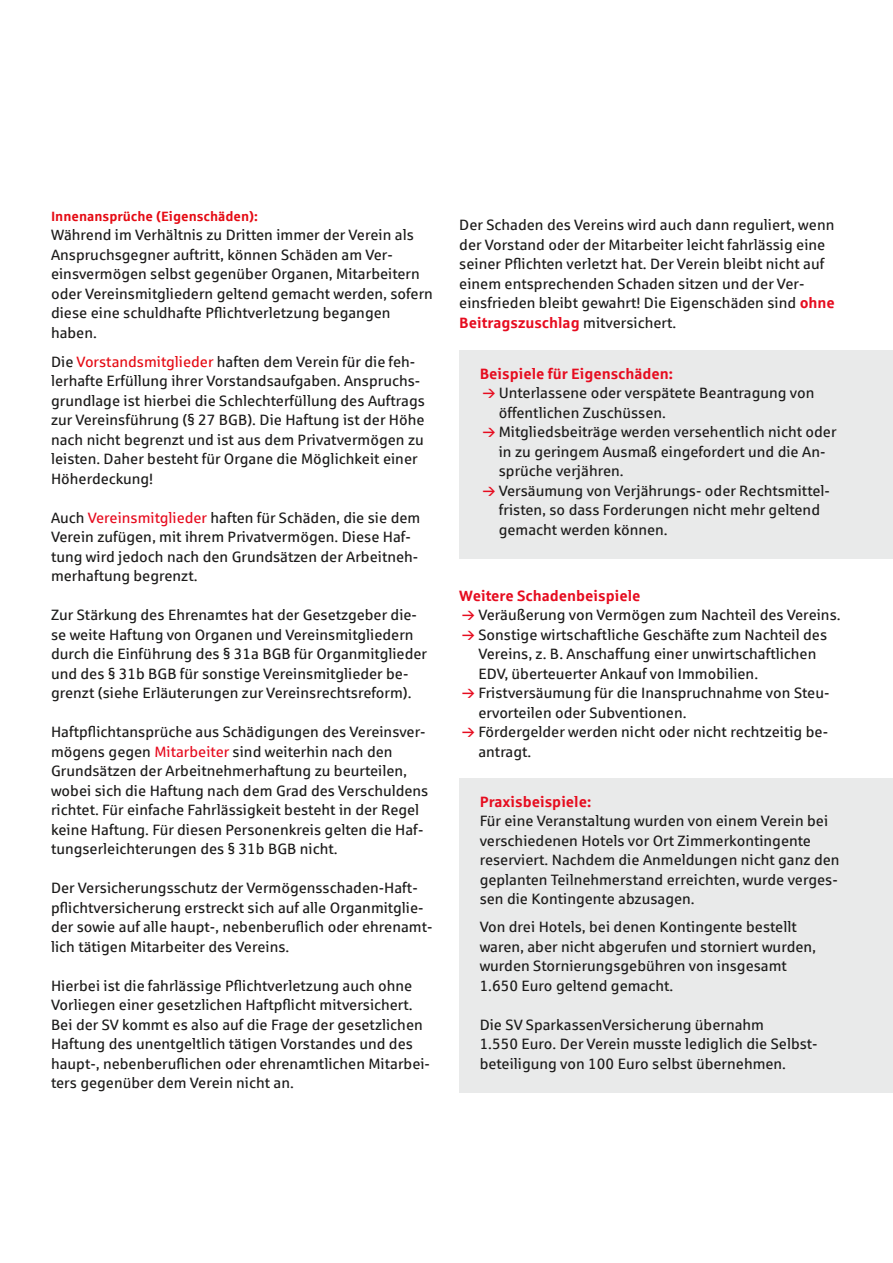
<style>
.page{position:relative;width:893px;height:1263px;background:#fff}
.page>*{position:absolute;margin:0;border:0;box-sizing:border-box;transform-origin:0 0}
.t1{font:15px/19.5px "Sparkasse Rg";color:#1c1b1a}
.t2{font:700 15px "Sparkasse Rg";color:#e60c1f}
.t3{font:700 13.5px "Sparkasse Rg";color:#e50b14}
.s1{color:#e50b14}
.s2{color:#e60c1f}
.s3{font-weight:700;color:#e60c1f}
</style>
<div class="page">
<div style="left:459px;top:350px;width:434px;height:209px;background:#e9eaea"></div>
<div style="left:459px;top:778px;width:434px;height:314px;background:#e9eaea"></div>
<p class="t3" style="left:51px;top:207px;width:208px">Innenansprüche (Eigenschäden):</p>
<p class="t1" style="left:51px;top:225px;width:383px">Während im Verhältnis zu Dritten immer der Verein als Anspruchsgegner auftritt, können Schäden am Ver&shy;einsvermögen selbst gegenüber Organen, Mitarbeitern oder Vereinsmitgliedern geltend gemacht werden, sofern diese eine schuldhafte Pflichtverletzung begangen haben.</p>
<p class="t1" style="left:51px;top:351px;width:375px">Die <span class="s1">Vorstandsmitglieder</span> haften dem Verein für die feh&shy;lerhafte Erfüllung ihrer Vorstandsaufgaben. Anspruchs&shy;grundlage ist hierbei die Schlechterfüllung des Auftrags zur Vereinsführung (§ 27 BGB). Die Haftung ist der Höhe nach nicht begrenzt und ist aus dem Privatvermögen zu leisten. Daher besteht für Organe die Möglichkeit einer Höherdeckung!</p>
<p class="t1" style="left:51px;top:507px;width:371px">Auch <span class="s2">Vereinsmitglieder</span> haften für Schäden, die sie dem Verein zufügen, mit ihrem Privatvermögen. Diese Haf&shy;tung wird jedoch nach den Grundsätzen der Arbeitneh&shy;merhaftung begrenzt.</p>
<p class="t1" style="left:51px;top:605px;width:378px">Zur Stärkung des Ehrenamtes hat der Gesetzgeber die&shy;se weite Haftung von Organen und Vereinsmitgliedern durch die Einführung des § 31a BGB für Organmitglieder und des § 31b BGB für sonstige Vereinsmitglieder be&shy;grenzt (siehe Erläuterungen zur Vereinsrechtsreform).</p>
<p class="t1" style="left:51px;top:722px;width:379px">Haftpflichtansprüche aus Schädigungen des Vereinsver&shy;mögens gegen <span class="s2">Mitarbeiter</span> sind weiterhin nach den Grundsätzen der Arbeitnehmerhaftung zu beurteilen, wobei sich die Haftung nach dem Grad des Verschuldens richtet. Für einfache Fahrlässigkeit besteht in der Regel keine Haftung. Für diesen Personenkreis gelten die Haf&shy;tungserleichterungen des § 31b BGB nicht.</p>
<p class="t1" style="left:51px;top:878px;width:383px">Der Versicherungsschutz der Vermögensschaden-Haft&shy;pflichtversicherung erstreckt sich auf alle Organmitglie&shy;der sowie auf alle haupt-, nebenberuflich oder ehrenamt&shy;lich tätigen Mitarbeiter des Vereins.</p>
<p class="t1" style="left:51px;top:975px;width:380px">Hierbei ist die fahrlässige Pflichtverletzung auch ohne Vorliegen einer gesetzlichen Haftpflicht mitversichert.<br>Bei der SV kommt es also auf die Frage der gesetzlichen Haftung des unentgeltlich tätigen Vorstandes und des haupt-, nebenberuflichen oder ehrenamtlichen Mitarbei&shy;ters gegenüber dem Verein nicht an.</p>
<p class="t1" style="left:459px;top:215px;width:377px">Der Schaden des Vereins wird auch dann reguliert, wenn der Vorstand oder der Mitarbeiter leicht fahrlässig eine seiner Pflichten verletzt hat. Der Verein bleibt nicht auf einem entsprechenden Schaden sitzen und der Ver&shy;einsfrieden bleibt gewahrt! Die Eigenschäden sind <span class="s3">ohne Beitragszuschlag</span> mitversichert.</p>
<p class="t2" style="left:480px;top:364px;width:195px">Beispiele für Eigenschäden:</p>
<p class="t1" style="left:499px;top:383px;width:339px">Unterlassene oder verspätete Beantragung von öffentlichen Zuschüssen.<br>Mitgliedsbeiträge werden versehentlich nicht oder in zu geringem Ausmaß eingefordert und die An&shy;sprüche verjähren.<br>Versäumung von Verjährungs- oder Rechtsmittel&shy;fristen, so dass Forderungen nicht mehr geltend gemacht werden können.</p>
<p class="t2" style="left:459px;top:586px;width:183px">Weitere Schadenbeispiele</p>
<p class="t1" style="left:478px;top:605px;width:364px">Veräußerung von Vermögen zum Nachteil des Vereins.<br>Sonstige wirtschaftliche Geschäfte zum Nachteil des Vereins, z. B. Anschaffung einer unwirtschaftlichen EDV, überteuerter Ankauf von Immobilien.<br>Fristversäumung für die Inanspruchnahme von Steu&shy;ervorteilen oder Subventionen.<br>Fördergelder werden nicht oder nicht rechtzeitig be&shy;antragt.</p>
<p class="t2" style="left:480px;top:792px;width:113px">Praxisbeispiele:</p>
<p class="t1" style="left:480px;top:811px;width:361px">Für eine Veranstaltung wurden von einem Verein bei verschiedenen Hotels vor Ort Zimmerkontingente reserviert. Nachdem die Anmeldungen nicht ganz den geplanten Teilnehmerstand erreichten, wurde verges&shy;sen die Kontingente abzusagen.</p>
<p class="t1" style="left:480px;top:917px;width:338px">Von drei Hotels, bei denen Kontingente bestellt waren, aber nicht abgerufen und storniert wurden, wurden Stornierungsgebühren von insgesamt 1.650 Euro geltend gemacht.</p>
<p class="t1" style="left:480px;top:1014px;width:339px">Die SV SparkassenVersicherung übernahm<br>1.550 Euro. Der Verein musste lediglich die Selbst&shy;beteiligung von 100 Euro selbst übernehmen.</p>
</div>
